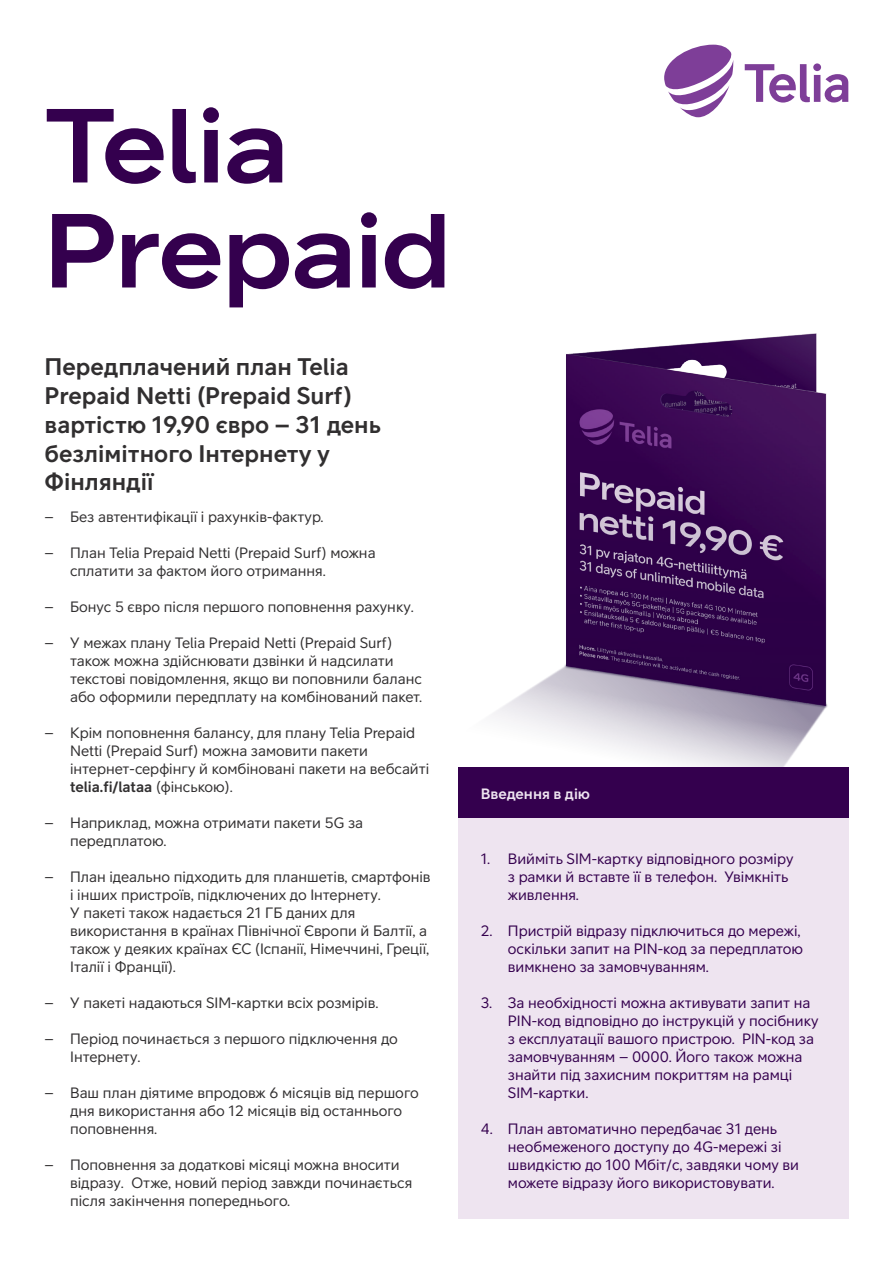
<style>
.page{position:relative;width:893px;height:1263px;background:#fff}
.page>*{position:absolute;margin:0;border:0;box-sizing:border-box;transform-origin:0 0}
.t1{font:105px/105px "Telia Sans Heading Heading";color:#34004e}
.Bullet{font:700 24px/28.8px "Telia Sans";color:#312f30}
.t2{font:15px/18px "Telia Sans";color:#312f30}
.t3{font:15px/18px "Telia Sans";color:#34004e}
.numbers{font:700 15px "Telia Sans";color:#eee4f0}
.s1{font-weight:700}
</style>
<div class="page">
<svg style="left:745px;top:63px;width:103px;height:40px"></svg>
<svg style="left:664px;top:45px;width:69px;height:72px"></svg>
<img style="left:492px;top:333px;width:336px;height:434px">
<div style="left:458px;top:785px;width:390px;height:433px;background:#eee4f0"></div>
<div style="left:458px;top:767px;width:390px;height:51px;background:#34004e"></div>
<p class="t1" style="left:45px;top:95px;width:407px">Telia<br>Prepaid</p>
<p class="Bullet" style="left:45px;top:353px;width:338px">Передплачений план Telia<br>Prepaid Netti (Prepaid Surf) вартістю 19,90 євро – 31 день безлімітного Інтернету у<br>Фінляндії</p>
<p class="t2" style="left:45px;top:508px;width:281px">– Без автентифікації і рахунків-фактур.</p>
<p class="t2" style="left:70px;top:544px;width:307px;text-indent:-26px">– План Telia Prepaid Netti (Prepaid Surf) можна сплатити за фактом його отримання.</p>
<p class="t2" style="left:45px;top:598px;width:371px">– Бонус 5 євро після першого поповнення рахунку.</p>
<p class="t2" style="left:70px;top:634px;width:354px;text-indent:-26px">– У межах плану Telia Prepaid Netti (Prepaid Surf) також можна здійснювати дзвінки й надсилати текстові повідомлення, якщо ви поповнили баланс або оформили передплату на комбінований пакет.</p>
<p class="t2" style="left:70px;top:724px;width:361px;text-indent:-26px">– Крім поповнення балансу, для плану Telia Prepaid Netti (Prepaid Surf) можна замовити пакети інтернет-серфінгу й комбіновані пакети на вебсайті <span class="s1">telia.fi/lataa</span> (фінською).</p>
<p class="t2" style="left:70px;top:814px;width:294px;text-indent:-26px">– Наприклад, можна отримати пакети 5G за передплатою.</p>
<p class="t2" style="left:70px;top:868px;width:362px;text-indent:-26px">– План ідеально підходить для планшетів, смартфонів і інших пристроїв, підключених до Інтернету.<br>У пакеті також надається 21 ГБ даних для використання в країнах Північної Європи й Балтії, а також у деяких країнах ЄС (Іспанії, Німеччині, Греції, Італії і Франції).</p>
<p class="t2" style="left:45px;top:994px;width:335px">– У пакеті надаються SIM-картки всіх розмірів.</p>
<p class="t2" style="left:70px;top:1030px;width:329px;text-indent:-26px">– Період починається з першого підключення до<br>Інтернету.</p>
<p class="t2" style="left:70px;top:1084px;width:350px;text-indent:-26px">– Ваш план діятиме впродовж 6 місяців від першого дня використання або 12 місяців від останнього поповнення.</p>
<p class="t2" style="left:70px;top:1156px;width:344px;text-indent:-26px">– Поповнення за додаткові місяці можна вносити відразу. Отже, новий період завжди починається після закінчення попереднього.</p>
<p class="numbers" style="left:481px;top:785px;width:111px">Введення в дію</p>
<p class="t3" style="left:508px;top:850px;width:287px;text-indent:-27px">1. Вийміть SIM-картку відповідного розміру з рамки й вставте її в телефон. Увімкніть живлення.</p>
<p class="t3" style="left:508px;top:922px;width:297px;text-indent:-27px">2. Пристрій відразу підключиться до мережі, оскільки запит на PIN-код за передплатою вимкнено за замовчуванням.</p>
<p class="t3" style="left:508px;top:994px;width:312px;text-indent:-27px">3. За необхідності можна активувати запит на PIN-код відповідно до інструкцій у посібнику з експлуатації вашого пристрою. PIN-код за замовчуванням – 0000. Його також можна знайти під захисним покриттям на рамці SIM-картки.</p>
<p class="t3" style="left:508px;top:1120px;width:293px;text-indent:-27px">4. План автоматично передбачає 31 день необмеженого доступу до 4G-мережі зі швидкістю до 100 Мбіт/с, завдяки чому ви можете відразу його використовувати.</p>
</div>
